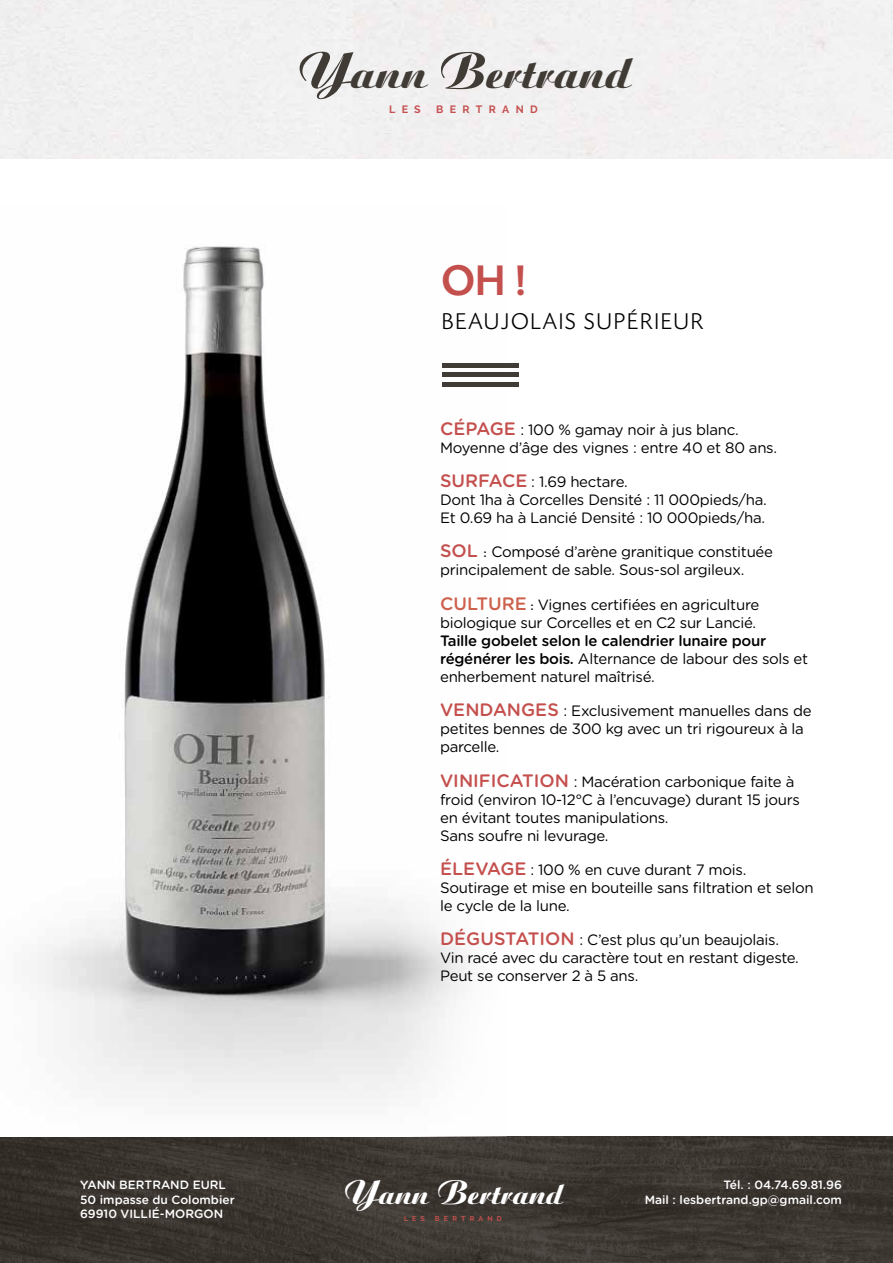
<style>
.page{position:relative;width:893px;height:1263px;background:#fff}
.page>*{position:absolute;margin:0;border:0;box-sizing:border-box;transform-origin:0 0}
.t1{font:800 45px "Aritus D";color:#403b35}
.t2{font:500 45px "Today SHOP";color:#c4504e}
.t3{font:800 29.55px "Aritus D";color:#fff}
.t4{font:300 24px "Today SHOP";letter-spacing:.1em;color:#000}
.t5{font:15px/18px "Gotham Rounded";letter-spacing:-.02em;color:#000}
.t6{font:500 15px/18px "Gotham Rounded";letter-spacing:-.02em;color:#000}
.t7{font:500 12px/14.4px "Gotham Rounded";color:#fff;text-align:right}
.t8{font:700 10.65px "Raleway";letter-spacing:.6em;color:#c4504e}
.t9{font:700 7.05px "Raleway";letter-spacing:.6em;color:#c4504e}
.s1{font-size:54px}
.s2{font-weight:500;font-size:18px;color:#c4504e}
.s3{font-family:"Cochin"}
.s4{font-weight:500;font-size:18px;color:#cd614d}
.s5{font-weight:400}
.s6{font-size:35.55px}
</style>
<div class="page">
<img style="left:0;top:1137px;width:893px;height:126px">
<img style="left:37px;top:246px;width:469px;height:891px">
<hr style="left:442px;top:363px;width:77px;height:4px;background:#403b35">
<hr style="left:442px;top:373px;width:77px;height:4px;background:#403b35">
<hr style="left:442px;top:382px;width:77px;height:4px;background:#403b35">
<h1 class="t1" style="left:297px;top:47px;width:335px"><span class="s1">Y</span>ann <span class="s1">B</span>ertrand</h1>
<p class="t8" style="left:389px;top:104px;width:33px">LES</p>
<p class="t8" style="left:436px;top:104px;width:103px">BERTRAND</p>
<h1 class="t2" style="left:442px;top:257px;width:84px">OH !</h1>
<h3 class="t4" style="left:442px;top:309px;width:262px">BEAUJOLAIS SUPÉRIEUR</h3>
<p class="t5" style="left:440px;top:420px;width:338px"><span class="s2">CÉPAGE</span> : 100 % gamay noir à jus blanc.<br>Moyenne d’âge des vignes : entre 40 et 80 ans.</p>
<p class="t5" style="left:440px;top:472px;width:328px"><span class="s2">SURFACE</span> : 1.69 hectare.<br>Dont 1ha à Corcelles Densité : 11 000pieds/ha.<br>Et 0.69 ha à Lancié Densité : 10 000pieds/ha.</p>
<p class="t5" style="left:440px;top:542px;width:334px"><span class="s2">SOL</span> <span class="s3">:</span> Composé d’arène granitique constituée principalement de sable. Sous-sol argileux.</p>
<p class="t5" style="left:440px;top:595px;width:321px"><span class="s4">CULTURE</span> <span class="s3">:</span> Vignes certifiées en agriculture biologique sur Corcelles et en C2 sur Lancié.</p>
<p class="t6" style="left:440px;top:631px;width:370px">Taille gobelet selon le calendrier lunaire pour régénérer les bois. <span class="s5">Alternance de labour des sols et enherbement naturel maîtrisé.</span></p>
<p class="t5" style="left:440px;top:701px;width:373px"><span class="s2">VENDANGES</span> : Exclusivement manuelles dans de petites bennes de 300 kg avec un tri rigoureux à la parcelle.</p>
<p class="t5" style="left:440px;top:771px;width:361px"><span class="s2">VINIFICATION</span> : Macération carbonique faite à froid (environ 10-12°C à l’encuvage) durant 15 jours en évitant toutes manipulations.<br>Sans soufre ni levurage.</p>
<p class="t5" style="left:440px;top:860px;width:375px"><span class="s2">ÉLEVAGE</span> : 100 % en cuve durant 7 mois.<br>Soutirage et mise en bouteille sans filtration et selon le cycle de la lune.</p>
<p class="t5" style="left:440px;top:930px;width:360px"><span class="s2">DÉGUSTATION</span> : C’est plus qu’un beaujolais.<br>Vin racé avec du caractère tout en restant digeste.<br>Peut se conserver 2 à 5 ans.</p>
<p class="t7" style="left:80px;top:1177px;width:156px;text-align:left">YANN BERTRAND EURL<br>50 impasse du Colombier<br>69910 VILLIÉ-MORGON</p>
<h2 class="t3" style="left:344px;top:1177px;width:221px"><span class="s6">Y</span>ann <span class="s6">B</span>ertrand</h2>
<p class="t9" style="left:404px;top:1214px;width:22px">LES</p>
<p class="t9" style="left:435px;top:1214px;width:68px">BERTRAND</p>
<p class="t7" style="left:645px;top:1177px;width:199px">Tél. : 04.74.69.81.96<br>Mail : lesbertrand.gp@gmail.com</p>
</div>
